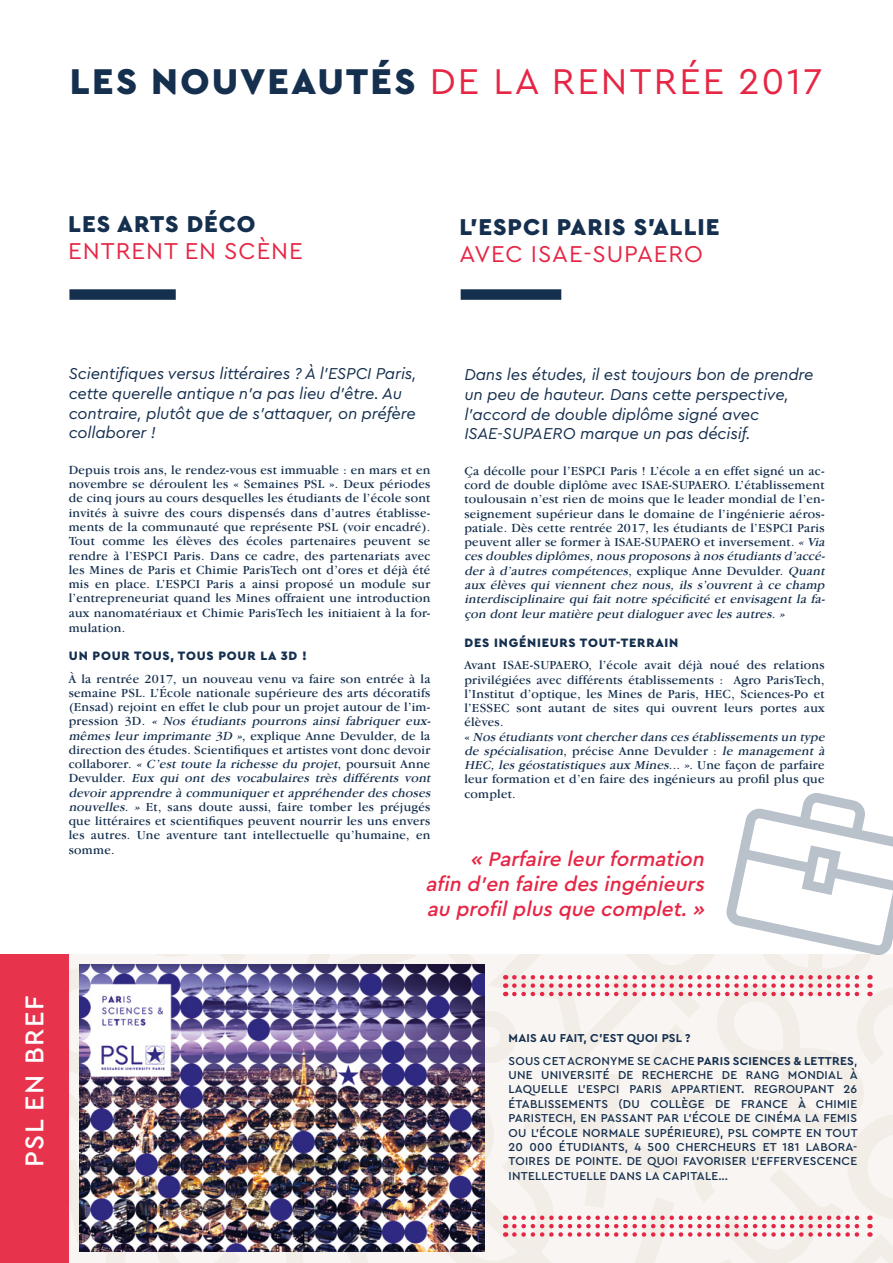
<style>
.page{position:relative;width:893px;height:1263px;background:#fff}
.page>*{position:absolute;margin:0;border:0;box-sizing:border-box;transform-origin:0 0}
.t1{font:37.5px "Cera PRO";letter-spacing:.06em;color:#e62645}
.t2{font:500 27px "Cera PRO";letter-spacing:.06em;color:#fff}
.t3{font:900 24px "Cera PRO";letter-spacing:.04em;color:#152f4e}
.t4{font:24px "Cera PRO";letter-spacing:.04em;color:#e62645}
.t5{font:italic 500 20.7px/24.9px "Cera PRO";color:#e62645;text-align:justify}
.t6{font:italic 16.5px/19.8px "Cera PRO";letter-spacing:-.01em;color:#152f4e}
.t7{font:12.75px/14.4px "Garamond IT Cby BT";letter-spacing:.02em;color:#152f4e}
.t8{font:900 12.75px "Cera PRO";letter-spacing:.06em;color:#152f4e}
.t9{font:500 12px/14.4px "Cera PRO";letter-spacing:.02em;color:#152f4e;text-align:justify}
.t10{font:700 12px/23px "Cera PRO";letter-spacing:.02em;color:#152f4e}
.s1{font-weight:900;color:#152f4e}
.s2{font-style:italic}
.s3{font-weight:500}
</style>
<div class="page">
<div style="left:0;top:954px;width:893px;height:309px;background:#f8f5f2"></div>
<div style="left:0;top:954px;width:69px;height:309px;background:#e7344c"></div>
<img style="left:79px;top:964px;width:405px;height:287px">
<div style="left:69px;top:289px;width:107px;height:11px;background:#152f4e"></div>
<div style="left:461px;top:289px;width:100px;height:11px;background:#152f4e"></div>
<svg style="left:726px;top:793px;width:167px;height:163px"></svg>
<svg style="left:505px;top:975px;width:1px;height:21px"></svg>
<svg style="left:514px;top:975px;width:356px;height:21px"></svg>
<svg style="left:505px;top:1215px;width:1px;height:22px"></svg>
<svg style="left:514px;top:1215px;width:356px;height:22px"></svg>
<h1 class="t1" style="left:70px;top:57px;width:754px"><span class="s1">LES NOUVEAUTÉS</span> DE LA RENTRÉE 2017</h1>
<h3 class="t3" style="left:68px;top:208px;width:189px">LES ARTS DÉCO</h3>
<h3 class="t4" style="left:68px;top:235px;width:236px">ENTRENT EN SCÈNE</h3>
<h3 class="t3" style="left:459px;top:210px;width:262px">L’ESPCI PARIS S’ALLIE</h3>
<h3 class="t4" style="left:459px;top:237px;width:245px">AVEC ISAE-SUPAERO</h3>
<p class="t6" style="left:69px;top:363px;width:349px">Scientifiques versus littéraires ? À l’ESPCI Paris, cette querelle antique n’a pas lieu d’être. Au contraire, plutôt que de s’attaquer, on préfère collaborer !</p>
<p class="t7" style="left:69px;top:462px;width:363px;text-align:justify">Depuis trois ans, le rendez-vous est immuable : en mars et en novembre se déroulent les « Semaines PSL ». Deux périodes de cinq jours au cours desquelles les étudiants de l’école sont invités à suivre des cours dispensés dans d’autres établisse&shy;ments de la communauté que représente PSL (voir encadré).<br>Tout comme les élèves des écoles partenaires peuvent se rendre à l’ESPCI Paris. Dans ce cadre, des partenariats avec les Mines de Paris et Chimie ParisTech ont d’ores et déjà été mis en place. L’ESPCI Paris a ainsi proposé un module sur l’entrepreneuriat quand les Mines offraient une introduction aux nanomatériaux et Chimie ParisTech les initiaient à la for&shy;mulation.</p>
<p class="t8" style="left:69px;top:647px;width:240px">UN POUR TOUS, TOUS POUR LA 3D !</p>
<p class="t7" style="left:69px;top:671px;width:366px">À la rentrée 2017, un nouveau venu va faire son entrée à la semaine PSL. L’École nationale supérieure des arts décoratifs (Ensad) rejoint en effet le club pour un projet autour de l’im&shy;p r e s s i o n 3 D . <span class="s2">« Nos étudiants pourrons ainsi fabriquer eux&shy;mêmes leur imprimante 3D »</span>, explique Anne Devulder, de la direction des études. Scientifiques et artistes vont donc devoir c o l l ab o r e r. <span class="s2">« C’est toute la richesse du projet</span>, p o u r s u i t An n e D e v u l d e r . <span class="s2">Eux qui ont des vocabulaires très différents vont devoir apprendre à communiquer et appréhender des choses nouvelles. »</span> Et, sans doute aussi, faire tomber les préjugés que littéraires et scientifiques peuvent nourrir les uns envers les autres. Une aventure tant intellectuelle qu’humaine, en somme.</p>
<p class="t6" style="left:464px;top:364px;width:351px">Dans les études, il est toujours bon de prendre un peu de hauteur. Dans cette perspective, l’accord de double diplôme signé avec ISAE-SUPAERO marque un pas décisif.</p>
<p class="t7" style="left:464px;top:463px;width:365px">Ça décolle pour l’ESPCI Paris ! L’école a en effet signé un ac&shy;cord de double diplôme avec ISAE-SUPAERO. L’établissement toulousain n’est rien de moins que le leader mondial de l’en&shy;seignement supérieur dans le domaine de l’ingénierie aéros&shy;patiale. Dès cette rentrée 2017, les étudiants de l’ESPCI Paris peuvent aller se former à ISAE-SUPAERO et inversement. <span class="s2">« Via ces doubles diplômes,nous proposons à nos étudiants d’accé&shy;der à d’autres compétences</span>, e xp l i qu e An n e D e vu l d e r . <span class="s2">Quant aux élèves qui viennent chez nous, ils s’ouvrent à ce champ interdisciplinaire qui fait notre spécificité et envisagent la fa&shy;çon dont leur matière peut dialoguer avec les autres. »</span></p>
<p class="t8" style="left:464px;top:634px;width:215px">DES INGÉNIEURS TOUT-TERRAIN</p>
<p class="t7" style="left:464px;top:658px;width:365px">Avant ISAE-SUPAERO, l’école avait déjà noué des relations privilégiées avec différents établissements : Agro ParisTech, l’Institut d’optique, les Mines de Paris, HEC, Sciences-Po et l’ESSEC sont autant de sites qui ouvrent leurs portes aux élèves.<br>« <span class="s2">Nos étudiants vontchercher dans ces établissements un type de spécialisation</span>, p r é c i s e An n e D e vu l d e r : <span class="s2">le management à HEC, les géostatistiques aux Mines... »</span>. U n e fa ç o n d e p a r fa i r e leur formation et d’en faire des ingénieurs au profil plus que complet.</p>
<h3 class="t5" style="left:425px;top:846px;width:285px;text-indent:45px">« Parfaire leurformation afin d’en faire des ingénieurs au profilplus que complet.»</h3>
<h2 class="t2" style="left:17px;top:1167px;width:173px;rotate:-90deg">PSL EN BREF</h2>
<p class="t10" style="left:509px;top:1025px;width:350px">MAIS AU FAIT, C’EST QUOI PSL ?<br><span class="s3">SOUS CET ACRONYME SE CACHE</span> PARIS SCIENCES &amp; LETTRES<span class="s3">,</span></p>
<p class="t9" style="left:509px;top:1067px;width:351px">UNE UNIVERSITÉ DE RECHERCHE DE RANG MONDIAL À LAQUELLE L’ESPCI PARIS APPARTIENT. REGROUPANT 26<br>ÉTABLISSEMENTS (DU COLLÈGE DE FRANCE À CHIMIE PARISTECH, EN PASSANT PAR L’ÉCOLE DE CINÉMA LA FEMIS OU L’ÉCOLE NORMALE SUPÉRIEURE), PSL COMPTE EN TOUT 20 000 ÉTUDIANTS, 4 500 CHERCHEURS ET 181 LABORA-TOIRES DE POINTE. DE QUOI FAVORISER L’EFFERVESCENCE INTELLECTUELLE DANS LA CAPITALE...</p>
</div>
